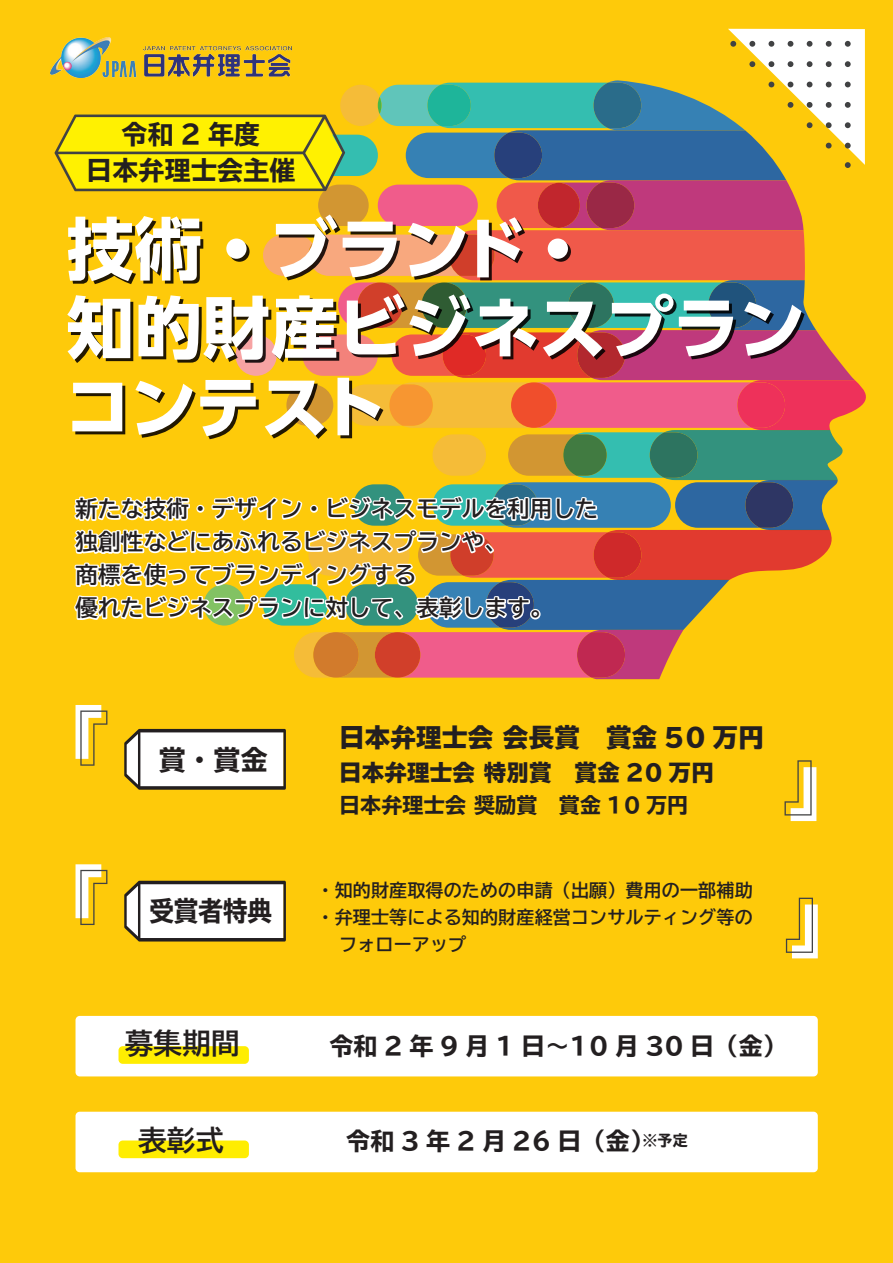
<style>
.page{position:relative;width:893px;height:1263px;background:#feca0a}
.page>*{position:absolute;margin:0;border:0;box-sizing:border-box;transform-origin:0 0}
.t1{font:700 67.5px/78.9px "UD Shin Go Pro";letter-spacing:-.015em;color:#fff}
.t2{font:700 28.5px "TBUD Go Std";letter-spacing:.01em;color:#231f20}
.t3{font:700 expanded 27px "TBUD Go Std";color:#231f20;scale:.91 1}
.t4{font:700 expanded 27px "TBUD Go Std";color:#231f20}
.t5{font:700 expanded 25.95px/36.5px "TBUD Go Std";letter-spacing:.01em;color:#231f20;text-align:center}
.t6{font:800 25.5px "TBUD Go Std";letter-spacing:.01em;color:#231f20}
.t7{font:700 expanded 24px "TBUD Go Std";letter-spacing:.01em;color:#231f20}
.t8{font:700 22.5px/33px "TBUD Go Std";letter-spacing:.01em;color:#231f20}
.t9{font:800 22.5px "TBUD Go Std";letter-spacing:.01em;color:#231f20}
.t10{font:700 expanded 21px "TBUD Go Std";letter-spacing:.01em;color:#231f20}
.t11{font:700 18px/27px "TBUD Go Std";letter-spacing:.01em;color:#231f20}
.t12{font:700 expanded 15px "TBUD Go Std";color:#231f20}
.s1{font-size:15px}
</style>
<div class="page">
<div style="left:76px;top:1016px;width:742px;height:60px;background:#fff;border-radius:4px"></div>
<div style="left:76px;top:1112px;width:742px;height:60px;background:#fff;border-radius:4px"></div>
<div style="left:118px;top:1046px;width:131px;height:18px;background:#ffed01;border-radius:4px"></div>
<div style="left:118px;top:1140px;width:131px;height:18px;background:#ffed01;border-radius:4px"></div>
<svg style="left:124px;top:729px;width:162px;height:61px"></svg>
<svg style="left:124px;top:881px;width:162px;height:60px"></svg>
<svg style="left:76px;top:705px;width:31px;height:61px"></svg>
<svg style="left:784px;top:760px;width:32px;height:61px"></svg>
<svg style="left:76px;top:864px;width:31px;height:61px"></svg>
<svg style="left:786px;top:898px;width:32px;height:60px"></svg>
<svg style="left:55px;top:29px;width:811px;height:650px"></svg>
<p class="t5" style="left:86px;top:117px;width:211px">令和 2 年度<br>日本弁理士会主催</p>
<h1 class="t1" style="left:64px;top:207px;width:743px">技術・ブランド・<br>知的財産ビジネスプランコンテスト</h1>
<p class="t8" style="left:76px;top:493px;width:524px">新たな技術・デザイン・ビジネスモデルを利用した独創性などにあふれるビジネスプランや、<br>商標を使ってブランディングする<br>優れたビジネスプランに対して、表彰します。</p>
<p class="t4" style="left:159px;top:745px;width:110px">賞・賞金</p>
<p class="t6" style="left:339px;top:723px;width:426px">日本弁理士会会長賞　賞金 50 万円</p>
<p class="t9" style="left:339px;top:760px;width:376px">日本弁理士会特別賞　賞金 20 万円</p>
<p class="t10" style="left:339px;top:793px;width:351px">日本弁理士会奨励賞　賞金 10 万円</p>
<p class="t11" style="left:316px;top:877px;width:438px">・知的財産取得のための申請（出願）費用の一部補助</p>
<p class="t3" style="left:149px;top:896px;width:136px">受賞者特典</p>
<p class="t11" style="left:316px;top:904px;width:438px">・弁理士等による知的財産経営コンサルティング等の　フォローアップ</p>
<p class="t2" style="left:125px;top:1019px;width:116px">募集期間</p>
<p class="t2" style="left:138px;top:1117px;width:88px">表彰式</p>
<p class="t7" style="left:329px;top:1032px;width:459px">令和 2 年 9 月 1 日～10 月 30 日（金(</p>
<p class="t7" style="left:346px;top:1127px;width:313px">令和 3 年 2 月 26 日（金）<span class="s1">※</span></p>
<p class="t12" style="left:658px;top:1132px;width:32px">予定</p>
</div>
